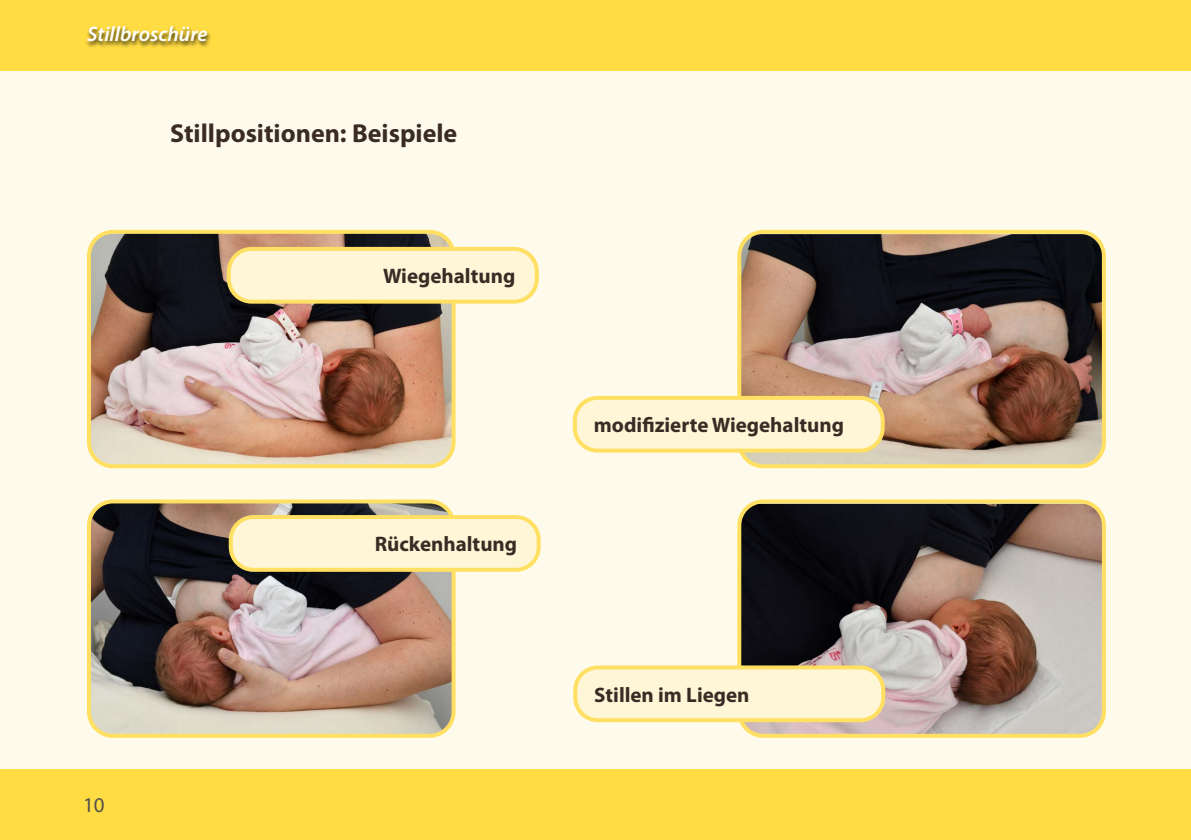
<style>
.page{position:relative;width:1191px;height:840px;background:#fff}
.page>*{position:absolute;margin:0;border:0;box-sizing:border-box;transform-origin:0 0}
.headline_myriad_13_1{font:700 26px "Myriad Pro";color:#3a2b24}
.fließ_myriad_10_5_15{font:700 21px "Myriad Pro";color:#3a2b24}
.t1{font:italic 600 21px "Myriad Pro";color:#fff}
.t2{font:21px "Myriad Pro";color:#554f4c}
</style>
<div class="page">
<div style="left:0;top:0;width:1191px;height:839px;background:#fffbec"></div>
<div style="left:0;top:768px;width:1191px;height:71px;background:#ffdc42"></div>
<div style="left:0;top:0;width:1191px;height:71px;background:#ffdc42"></div>
<div style="left:85px;top:25px;width:127px;height:23px;background:#000;opacity:.75"></div>
<img style="left:92px;top:233px;width:360px;height:232px">
<div style="left:87px;top:230px;width:368px;height:238px;border:4px solid #ffe062;border-radius:24px"></div>
<div style="left:229px;top:249px;width:308px;height:52px;background:#fff6d8;border-radius:23px"></div>
<div style="left:227px;top:247px;width:312px;height:56px;border:4px solid #ffe062;border-radius:23px"></div>
<img style="left:742px;top:235px;width:359px;height:228px">
<div style="left:737px;top:230px;width:369px;height:238px;border:4px solid #ffe062;border-radius:24px"></div>
<div style="left:575px;top:397px;width:307px;height:53px;background:#fff6d8;border-radius:23px"></div>
<div style="left:573px;top:395px;width:311px;height:57px;border:4px solid #ffe062;border-radius:23px"></div>
<img style="left:90px;top:504px;width:363px;height:231px">
<div style="left:87px;top:499px;width:368px;height:238px;border:4px solid #ffe062;border-radius:24px"></div>
<div style="left:231px;top:516px;width:307px;height:53px;background:#fff6d8;border-radius:23px"></div>
<div style="left:229px;top:514px;width:311px;height:57px;border:4px solid #ffe062;border-radius:23px"></div>
<img style="left:742px;top:504px;width:359px;height:230px">
<div style="left:737px;top:499px;width:369px;height:238px;border:4px solid #ffe062;border-radius:24px"></div>
<div style="left:575px;top:667px;width:308px;height:52px;background:#fff6d8;border-radius:23px"></div>
<div style="left:573px;top:665px;width:312px;height:56px;border:4px solid #ffe062;border-radius:23px"></div>
<p class="t1" style="left:87px;top:21px;width:122px">Stillbroschüre</p>
<p class="headline_myriad_13_1" style="left:170px;top:116px;width:289px">Stillpositionen: Beispiele</p>
<p class="fließ_myriad_10_5_15" style="left:383px;top:262px;width:134px">Wiegehaltung</p>
<p class="t2" style="left:83px;top:791px;width:23px">10</p>
<p class="fließ_myriad_10_5_15" style="left:375px;top:530px;width:144px">Rückenhaltung</p>
<p class="fließ_myriad_10_5_15" style="left:594px;top:411px;width:252px">modifizierte Wiegehaltung</p>
<p class="fließ_myriad_10_5_15" style="left:594px;top:680px;width:157px">Stillen im Liegen</p>
</div>
